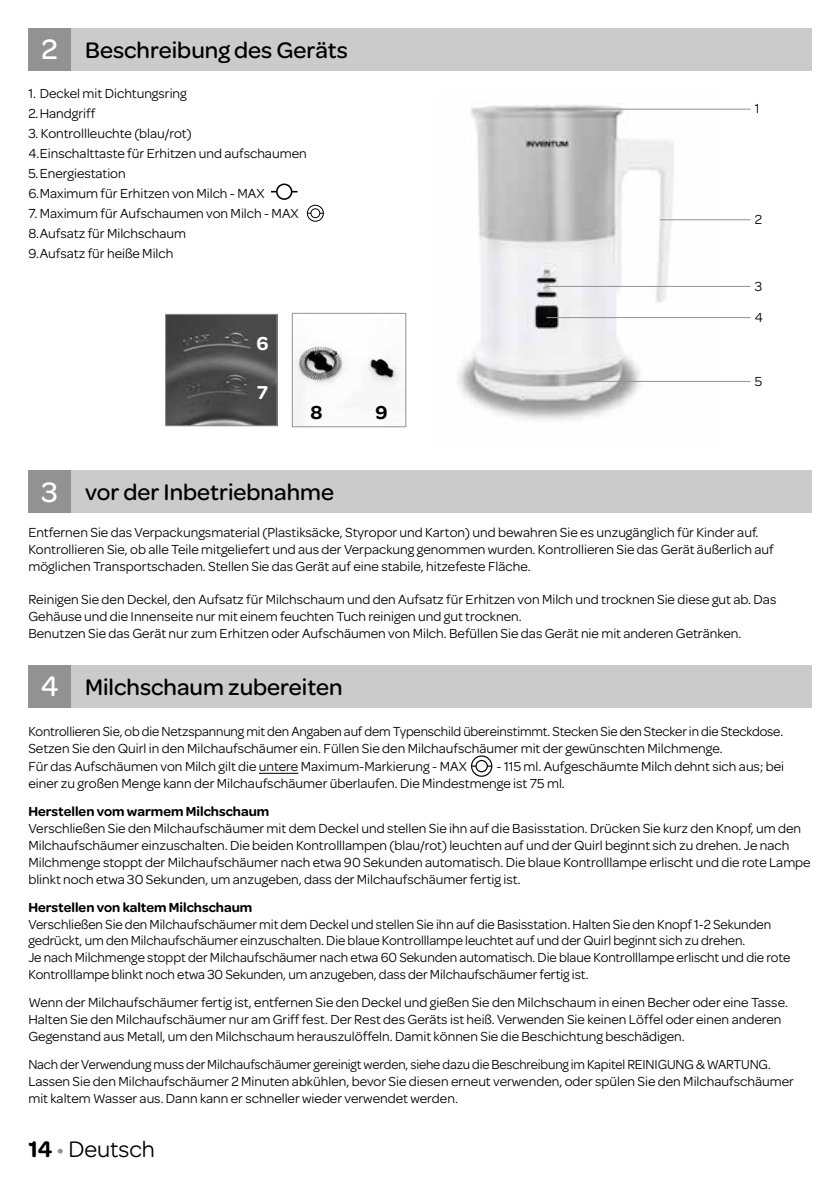
<style>
.page{position:relative;width:840px;height:1191px;background:#fff}
.page>*{position:absolute;margin:0;border:0;box-sizing:border-box;transform-origin:0 0}
.t1{font:500 24px "Omnes";color:#000}
.t2{font:24px "Omnes";color:#000}
.t3{font:600 20px "Omnes";color:#fff}
.t4{font:600 20px "Omnes";color:#000}
.t5{font:14px/16.8px "Omnes";color:#000}
.t6{font:14px/16.8px "Omnes";color:#000;scale:.96 1}
.t7{font:600 14px "Omnes";color:#000}
.s1{font-size:30px;color:#fff}
.s2{font-weight:600}
.s3{color:#929292}
</style>
<div class="page">
<div style="left:57px;top:28px;width:754px;height:43px;background:#cbcbcb"></div>
<div style="left:28px;top:28px;width:43px;height:43px;background:#929292"></div>
<div style="left:57px;top:471px;width:754px;height:42px;background:#cbcbcb"></div>
<div style="left:28px;top:471px;width:43px;height:42px;background:#929292"></div>
<div style="left:57px;top:665px;width:754px;height:42px;background:#cbcbcb"></div>
<div style="left:28px;top:665px;width:43px;height:42px;background:#929292"></div>
<div style="left:310px;top:208px;width:10px;height:10px;border:1px solid #000;border-radius:50%"></div>
<div style="left:307px;top:205px;width:16px;height:17px;border:1px solid #000;border-radius:50%"></div>
<div style="left:276px;top:183px;width:16px;height:17px;border:2px solid #000;border-radius:50%"></div>
<img style="left:167px;top:316px;width:108px;height:108px">
<div style="left:165px;top:314px;width:112px;height:112px;border:1px solid #929292"></div>
<img style="left:293px;top:344px;width:105px;height:81px">
<div style="left:291px;top:313px;width:115px;height:114px;border:1px solid #929292"></div>
<hr style="left:259px;top:773px;width:39px;height:1px;background:#000">
<div style="left:475px;top:760px;width:12px;height:12px;border:1px solid #000;border-radius:50%"></div>
<div style="left:470px;top:755px;width:22px;height:22px;border:1px solid #000;border-radius:50%"></div>
<img style="left:458px;top:105px;width:262px;height:316px">
<hr style="left:659px;top:219px;width:91px;height:1px;background:#929292">
<hr style="left:546px;top:317px;width:204px;height:1px;background:#929292">
<hr style="left:580px;top:381px;width:170px;height:1px;background:#929292">
<hr style="left:534px;top:109px;width:216px;height:1px;background:#929292">
<hr style="left:546px;top:286px;width:204px;height:1px;background:#929292">
<h1 class="t1" style="left:42px;top:33px;width:307px"><span class="s1">2</span> Beschreibung des Geräts</h1>
<p class="t5" style="left:28px;top:82px;width:160px;line-height:20px">1. Deckel mit Dichtungsring<br>2.Handgriff</p>
<p class="t5" style="left:28px;top:122px;width:280px;line-height:20px">3. Kontrollleuchte (blau/rot)<br>4.Einschalttaste für Erhitzen und aufschaumen 5.Energiestation<br>6.Maximum für Erhitzen von Milch - MAX</p>
<p class="t5" style="left:28px;top:202px;width:272px;line-height:20px">7. Maximum für Aufschaumen von Milch - MAX<br>8.Aufsatz für Milchschaum<br>9.Aufsatz für heiße Milch</p>
<h2 class="t3" style="left:256px;top:329px;width:14px">6</h2>
<h2 class="t3" style="left:257px;top:378px;width:12px">7</h2>
<h2 class="t4" style="left:310px;top:398px;width:13px">8</h2>
<h2 class="t4" style="left:375px;top:398px;width:14px">9</h2>
<h1 class="t1" style="left:41px;top:476px;width:294px"><span class="s1">3</span> vor der Inbetriebnahme</h1>
<p class="t5" style="left:754px;top:99px;width:6px">1</p>
<p class="t5" style="left:754px;top:210px;width:9px">2</p>
<p class="t5" style="left:754px;top:277px;width:9px">3</p>
<p class="t5" style="left:754px;top:308px;width:10px">4</p>
<p class="t5" style="left:754px;top:372px;width:9px">5</p>
<p class="t5" style="left:28px;top:523px;width:746px">Entfernen Sie das Verpackungsmaterial (Plastiksäcke, Styropor und Karton) und bewahren Sie es unzugänglich für Kinder auf.<br>Kontrollieren Sie, ob alle Teile mitgeliefert und aus der Verpackung genommen wurden. Kontrollieren Sie das Gerät äußerlich auf möglichen Transportschaden. Stellen Sie das Gerät auf eine stabile, hitzefeste Fläche.</p>
<p class="t5" style="left:28px;top:590px;width:749px">Reinigen Sie den Deckel, den Aufsatz für Milchschaum und den Aufsatz für Erhitzen von Milch und trocknen Sie diese gut ab. Das<br>Gehäuse und die Innenseite nur mit einem feuchten Tuch reinigen und gut trocknen.<br>Benutzen Sie das Gerät nur zum Erhitzen oder Aufschäumen von Milch. Befüllen Sie das Gerät nie mit anderen Getränken.</p>
<h1 class="t1" style="left:41px;top:670px;width:303px"><span class="s1">4</span> Milchschaum zubereiten</h1>
<p class="t5" style="left:28px;top:722px;width:756px">Kontrollieren Sie, ob die Netzspannung mit den Angaben auf dem Typenschild übereinstimmt. Stecken Sie den Stecker in die Steckdose.<br>Setzen Sie den Quirl in den Milchaufschäumer ein. Füllen Sie den Milchaufschäumer mit der gewünschten Milchmenge.</p>
<p class="t5" style="left:28px;top:757px;width:439px">Für das Aufschäumen von Milch gilt die untere Maximum-Markierung - MAX</p>
<p class="t5" style="left:28px;top:757px;width:756px;text-indent:468px">- 115 ml. Aufgeschäumte Milch dehnt sich aus; bei einer zu großen Menge kann der Milchaufschäumer überlaufen. Die Mindestmenge ist 75 ml.</p>
<p class="t7" style="left:28px;top:801px;width:242px">Herstellen vom warmem Milchschaum</p>
<p class="t5" style="left:28px;top:819px;width:783px">Verschließen Sie den Milchaufschäumer mit dem Deckel und stellen Sie ihn auf die Basisstation. Drücken Sie kurz den Knopf, um den Milchaufschäumer einzuschalten. Die beiden Kontrolllampen (blau/rot) leuchten auf und der Quirl beginnt sich zu drehen. Je nach Milchmenge stoppt der Milchaufschäumer nach etwa 90 Sekunden automatisch. Die blaue Kontrolllampe erlischt und die rote Lampe blinkt noch etwa 30 Sekunden, um anzugeben, dass der Milchaufschäumer fertig ist.</p>
<p class="t7" style="left:28px;top:897px;width:225px">Herstellen von kaltem Milchschaum</p>
<p class="t5" style="left:28px;top:914px;width:763px">Verschließen Sie den Milchaufschäumer mit dem Deckel und stellen Sie ihn auf die Basisstation. Halten Sie den Knopf 1-2 Sekunden gedrückt, um den Milchaufschäumer einzuschalten. Die blaue Kontrolllampe leuchtet auf und der Quirl beginnt sich zu drehen.<br>Je nach Milchmenge stoppt der Milchaufschäumer nach etwa 60 Sekunden automatisch. Die blaue Kontrolllampe erlischt und die rote Kontrolllampe blinkt noch etwa 30 Sekunden, um anzugeben, dass der Milchaufschäumer fertig ist.</p>
<p class="t5" style="left:28px;top:993px;width:760px">Wenn der Milchaufschäumer fertig ist, entfernen Sie den Deckel und gießen Sie den Milchschaum in einen Becher oder eine Tasse.<br>Halten Sie den Milchaufschäumer nur am Griff fest. Der Rest des Geräts ist heiß. Verwenden Sie keinen Löffel oder einen anderen<br>Gegenstand aus Metall, um den Milchschaum herauszulöffeln. Damit können Sie die Beschichtung beschädigen.</p>
<p class="t6" style="left:28px;top:1055px;width:798px">Nach der Verwendung muss der Milchaufschäumer gereinigt werden, siehe dazu die Beschreibung im Kapitel REINIGUNG &amp; WARTUNG.<br>Lassen Sie den Milchaufschäumer 2 Minuten abkühlen, bevor Sie diesen erneut verwenden, oder spülen Sie den Milchaufschäumer mit kaltem Wasser aus. Dann kann er schneller wieder verwendet werden.</p>
<h1 class="t2" style="left:28px;top:1132px;width:128px"><span class="s2">14</span> <span class="s3">•</span> Deutsch</h1>
</div>
